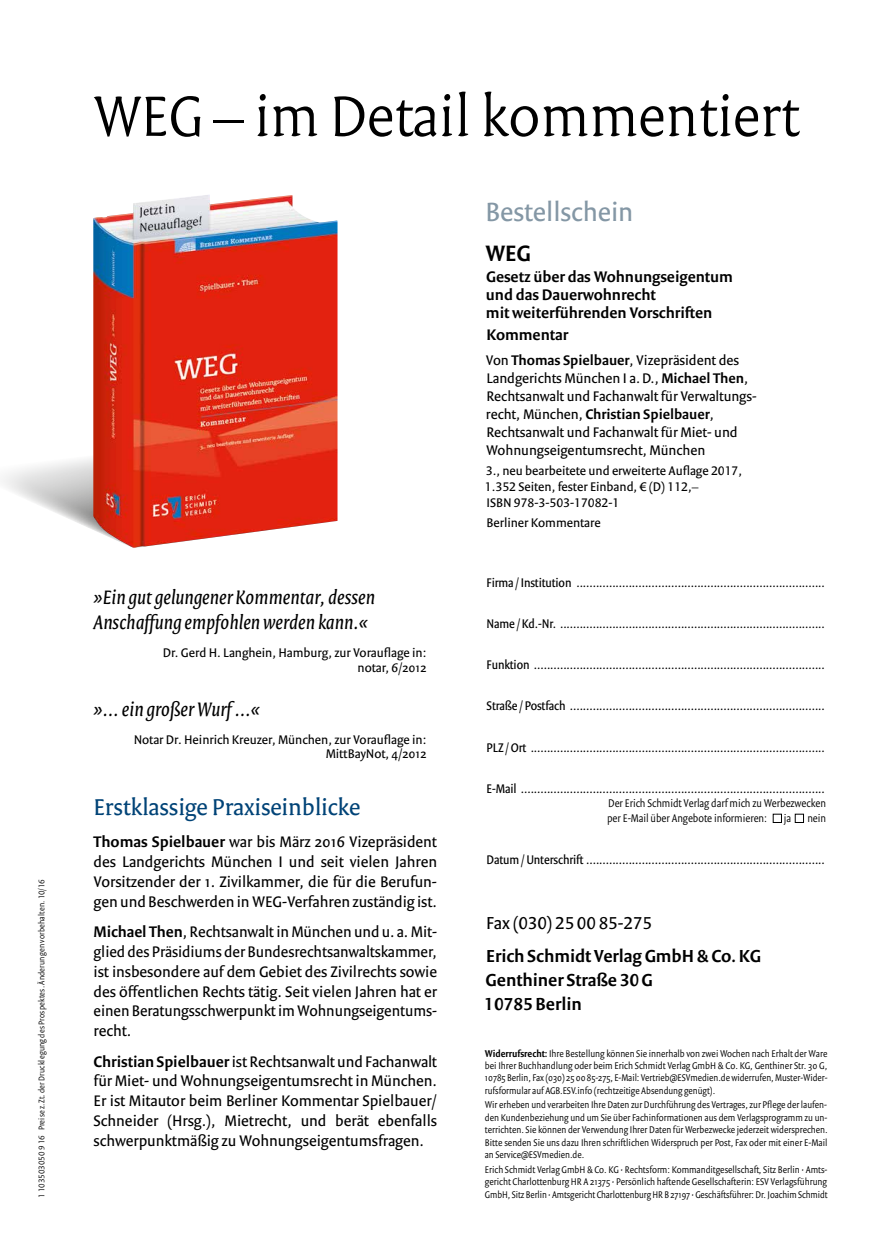
<style>
.page{position:relative;width:872px;height:1234px;background:#fff}
.page>*{position:absolute;margin:0;border:0;box-sizing:border-box;transform-origin:0 0}
.t1{font:300 61.5px "Versa Pro";letter-spacing:-.005em;color:#000}
.t2{font:28.5px "Versa Sans Pro";color:#8497a5}
.t3{font:24.75px "Versa Pro";letter-spacing:-.005em;color:#004377}
.t4{font:600 24px "Versa Sans Pro";color:#000}
.t5{font:italic 21px/25.2px "Versa Pro";letter-spacing:.005em;color:#000}
.t6{font:600 18.75px/24px "Versa Sans Pro";color:#000}
.t7{font:18.75px "Versa Sans Pro";color:#000}
.t8{font:16.5px/19.8px "Versa Sans Pro";color:#000;text-align:justify}
.t9{font:600 16.5px/18.1px "Versa Sans Pro";color:#000}
.t10{font:15px/18px "Versa Sans Pro";color:#000}
.t11{font:13.5px "Versa Sans Con Pro";letter-spacing:-.005em;color:#000}
.t12{font:13.5px/14.9px "Versa Sans Pro";color:#000;text-align:right}
.t13{font:300 12px/15px "Versa Sans Con Pro";color:#000}
.t14{font:300 10.5px/12.5px "Versa Sans Con Pro";color:#000;text-align:justify}
.t15{font:300 9px "Versa Sans Con Pro";letter-spacing:.02em;color:#000}
.s1{font-weight:600}
</style>
<div class="page">
<svg style="left:3px;top:458px;width:137px;height:90px"></svg>
<img style="left:93px;top:195px;width:244px;height:352px">
<div style="left:773px;top:813px;width:9px;height:9px;border:1px solid #000"></div>
<div style="left:795px;top:813px;width:9px;height:9px;border:1px solid #000"></div>
<p class="t15" style="left:36px;top:1197px;width:320px;rotate:-90deg">1 103503050 9 16 Preise z. Zt. der Drucklegung des Prospektes. Änderungen vorbehalten. 10/16</p>
<h1 class="t1" style="left:94px;top:79px;width:707px">WEG – im Detail kommentiert</h1>
<h3 class="t5" style="left:94px;top:584px;width:283px">»Ein gut gelungener Kommentar, dessen<br>Anschaffung empfohlen werden kann.«</h3>
<p class="t12" style="left:163px;top:644px;width:265px">Dr. Gerd H. Langhein, Hamburg, zur Vorauflage in: notar, 6/2012</p>
<h3 class="t5" style="left:94px;top:696px;width:168px">»... ein großer Wurf ...«</h3>
<p class="t12" style="left:134px;top:731px;width:294px">Notar Dr. Heinrich Kreuzer, München, zur Vorauflage in:<br>MittBayNot, 4/2012</p>
<h3 class="t3" style="left:94px;top:791px;width:268px">Erstklassige Praxiseinblicke</h3>
<h3 class="t8" style="left:94px;top:831px;width:345px"><span class="s1">Thomas Spielbauer</span> war bis März 2016 Vizepräsident des Landgerichts München I und seit vielen Jahren Vorsitzender der 1. Zivilkammer, die für die Berufun&shy;gen und Beschwerden in WEG-Verfahren zuständig ist.</h3>
<p class="t8" style="left:94px;top:921px;width:345px"><span class="s1">Michael Then</span>, Rechtsanwalt in München und u. a. Mit&shy;glied des Präsidiums der Bundesrechtsanwaltskammer, ist insbesondere auf dem Gebiet des Zivilrechts sowie des öffentlichen Rechts tätig. Seit vielen Jahren hat er einen Beratungsschwerpunkt im Wohnungseigentums&shy;recht.</p>
<p class="t8" style="left:94px;top:1050px;width:345px"><span class="s1">Christian Spielbauer</span> ist Rechtsanwalt und Fachanwalt für Miet- und Wohnungseigentumsrecht in München.<br>Er ist Mitautor beim Berliner Kommentar Spielbauer/ Schneider (Hrsg.), Mietrecht, und berät ebenfalls schwerpunktmäßig zu Wohnungseigentumsfragen.</p>
<h2 class="t2" style="left:485px;top:195px;width:149px">Bestellschein</h2>
<h3 class="t4" style="left:485px;top:238px;width:47px">WEG</h3>
<h3 class="t9" style="left:486px;top:267px;width:248px">Gesetz über das Wohnungseigentum und das Dauerwohnrecht<br>mit weiterführenden Vorschriften</h3>
<h3 class="t9" style="left:486px;top:325px;width:83px">Kommentar</h3>
<p class="t10" style="left:486px;top:351px;width:272px">Von <span class="s1">Thomas Spielbauer</span>, Vizepräsident des Landgerichts München I a.D., <span class="s1">Michael Then</span>, Rechtsanwalt und Fachanwalt für Verwaltungs&shy;recht, München, <span class="s1">Christian Spielbauer</span>, Rechtsanwalt und Fachanwalt für Miet- und Wohnungseigentumsrecht, München</p>
<p class="t12" style="left:485px;top:462px;width:259px;line-height:16.2px;text-align:left">3., neu bearbeitete und erweiterte Auflage 2017,<br>1.352 Seiten, fester Einband, € (D) 112,–<br>ISBN 978-3-503-17082-1</p>
<p class="t12" style="left:486px;top:514px;width:116px">Berliner Kommentare</p>
<p class="t11" style="left:486px;top:574px;width:340px">Firma /Institution ............................................................................</p>
<p class="t11" style="left:486px;top:615px;width:340px">Name /Kd.-Nr. .................................................................................</p>
<p class="t11" style="left:486px;top:656px;width:340px">Funktion .........................................................................................</p>
<p class="t11" style="left:486px;top:698px;width:340px">Straße /Postfach ..............................................................................</p>
<p class="t11" style="left:486px;top:739px;width:340px">PLZ /Ort ..........................................................................................</p>
<p class="t11" style="left:486px;top:780px;width:340px">E-Mail .............................................................................................</p>
<p class="t13" style="left:607px;top:795px;width:220px">Der Erich Schmidt Verlag darf mich zu Werbezwecken per E-Mail über Angebote informieren:</p>
<p class="t13" style="left:784px;top:810px;width:9px">ja</p>
<p class="t13" style="left:807px;top:810px;width:20px">nein</p>
<p class="t11" style="left:486px;top:851px;width:340px">Datum/Unterschrift .........................................................................</p>
<h3 class="t7" style="left:486px;top:911px;width:167px">Fax (030) 25 00 85-275</h3>
<h3 class="t6" style="left:484px;top:943px;width:278px">Erich Schmidt Verlag GmbH &amp; Co. KG<br>Genthiner Straße 30G<br>10785 Berlin</h3>
<p class="t14" style="left:485px;top:1046px;width:344px"><span class="s1">Widerrufsrecht:</span> Ihre Bestellung können Sie innerhalb von zwei Wochen nach Erhalt der Ware bei Ihrer Buchhandlung oder beim Erich Schmidt Verlag GmbH &amp; Co. KG, Genthiner Str. 30 G, 10785 Berlin, Fax (030) 25 00 85-275, E-Mail: Vertrieb@ESVmedien.de widerrufen, Muster-Wider&shy;rufsformular auf AGB.ESV.info (rechtzeitige Absendung genügt).</p>
<p class="t14" style="left:485px;top:1098px;width:344px">Wir erheben und verarbeiten Ihre Daten zur Durchführung des Vertrages, zur Pflege der laufen&shy;den Kundenbeziehung und um Sie über Fachinformationen aus dem Verlagsprogramm zu un&shy;terrichten. Sie können der Verwendung Ihrer Daten für Werbezwecke jederzeit widersprechen.<br>Bitte senden Sie uns dazu Ihren schriftlichen Widerspruch per Post, Fax oder mit einer E-Mail an Service@ESVmedien.de.</p>
<p class="t14" style="left:485px;top:1162px;width:344px">Erich Schmidt Verlag GmbH &amp; Co. KG • Rechtsform: Kommanditgesellschaft, Sitz Berlin • Amts&shy;gericht Charlottenburg HR A 21375 • Persönlich haftende Gesellschafterin: ESV Verlagsführung GmbH, Sitz Berlin • Amtsgericht Charlottenburg HR B 27197 • Geschäftsführer: Dr. Joachim Schmidt</p>
</div>
